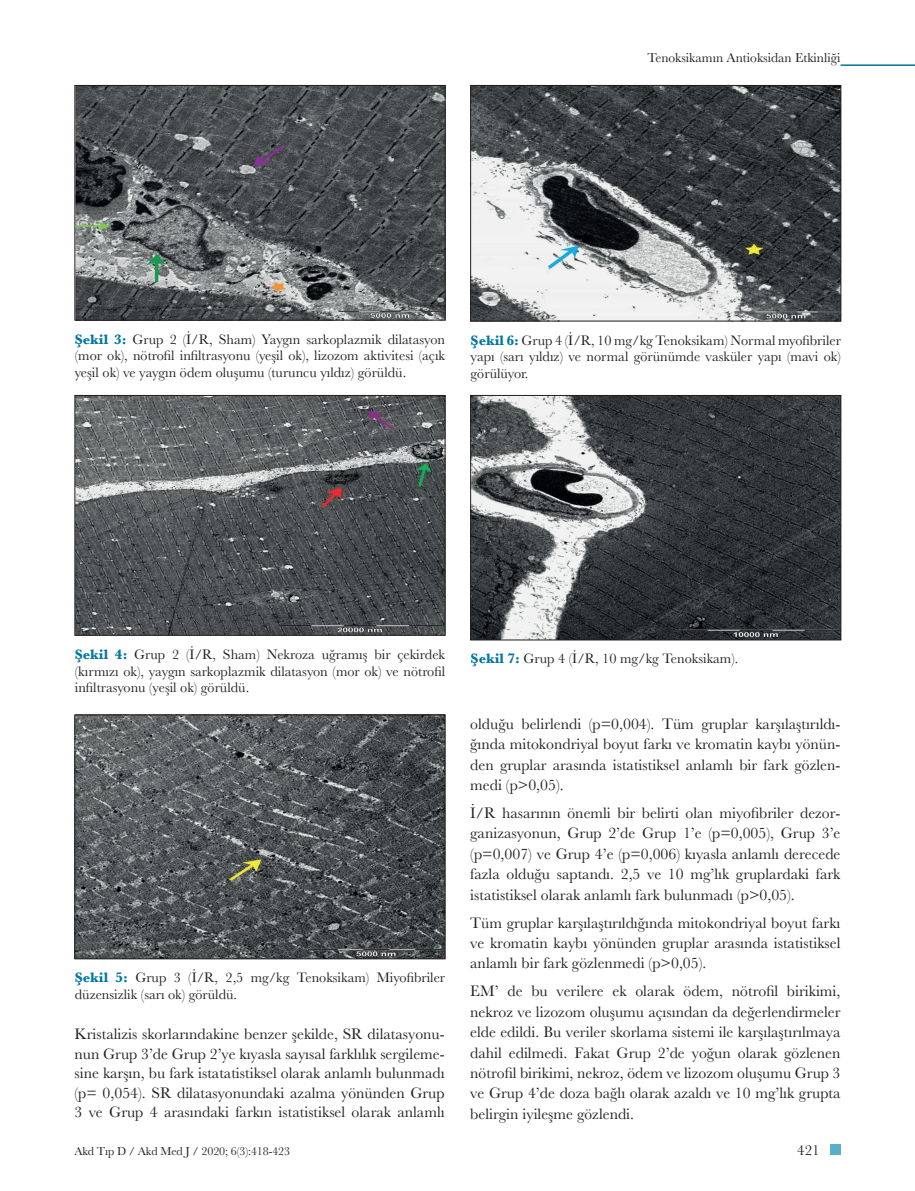
<style>
.page{position:relative;width:915px;height:1191px;background:#fff}
.page>*{position:absolute;margin:0;border:0;box-sizing:border-box;transform-origin:0 0}
.t1{font:15.75px/20.4px "Baskerville";color:#231f20;text-align:justify}
.t2{font:15px "Baskerville";color:#231f20}
.t3{font:14.25px/16.5px "Baskerville";color:#231f20;text-align:justify}
.t4{font:13.5px "Baskerville";color:#231f20}
.t5{font:12px "Baskerville";letter-spacing:-.01em;color:#231f20}
.s1{font-weight:700;color:#0076a3}
</style>
<div class="page">
<div style="left:830px;top:1144px;width:10px;height:10px;background:#5aadcd"></div>
<hr style="left:840px;top:64px;width:74px;height:2px;background:#0076a3">
<img style="left:76px;top:397px;width:367px;height:236px">
<div style="left:74px;top:395px;width:371px;height:240px;border:1px solid #231f20"></div>
<img style="left:76px;top:87px;width:367px;height:231px">
<div style="left:74px;top:85px;width:371px;height:235px;border:1px solid #231f20"></div>
<img style="left:76px;top:716px;width:367px;height:241px">
<div style="left:74px;top:714px;width:371px;height:245px;border:1px solid #231f20"></div>
<img style="left:472px;top:87px;width:367px;height:232px">
<div style="left:470px;top:85px;width:371px;height:236px;border:1px solid #231f20"></div>
<img style="left:472px;top:397px;width:367px;height:241px">
<div style="left:470px;top:395px;width:371px;height:245px;border:1px solid #231f20"></div>
<p class="t4" style="left:647px;top:49px;width:194px">Tenoksikamın Antioksidan Etkinliği</p>
<p class="t3" style="left:75px;top:331px;width:371px"><span class="s1">Şekil 3:</span> Grup 2 (İ/R, Sham) Yaygın sarkoplazmik dilatasyon (mor ok), nötrofil infiltrasyonu (yeşil ok), lizozom aktivitesi (açık yeşil ok) ve yaygın ödem oluşumu (turuncu yıldız) görüldü.</p>
<p class="t3" style="left:470px;top:332px;width:371px"><span class="s1">Şekil 6:</span> Grup 4 (İ/R, 10 mg/kg Tenoksikam) Normal myofibriler yapı (sarı yıldız) ve normal görünümde vasküler yapı (mavi ok) görülüyor.</p>
<p class="t3" style="left:75px;top:646px;width:371px"><span class="s1">Şekil 4:</span> Grup 2 (İ/R, Sham) Nekroza uğramış bir çekirdek (kırmızı ok), yaygın sarkoplazmik dilatasyon (mor ok) ve nötrofil infiltrasyonu (yeşil ok) görüldü.</p>
<p class="t3" style="left:75px;top:969px;width:371px"><span class="s1">Şekil 5:</span> Grup 3 (İ/R, 2,5 mg/kg Tenoksikam) Miyofibriler düzensizlik (sarı ok) görüldü.</p>
<p class="t1" style="left:74px;top:1024px;width:371px;line-height:19.5px">Kristalizis skorlarındakine benzer şekilde, SR dilatasyonu&shy;nun Grup 3’de Grup 2’ye kıyasla sayısal farklılık sergileme&shy;sine karşın, bu fark istatatistiksel olarak anlamlı bulunmadı (p= 0,054). SR dilatasyonundaki azalma yönünden Grup 3 ve Grup 4 arasındaki farkın istatistiksel olarak anlamlı</p>
<p class="t5" style="left:74px;top:1143px;width:217px">Akd Tıp D / Akd Med J / 2020; 6(3):418-423</p>
<p class="t3" style="left:470px;top:651px;width:269px"><span class="s1">Şekil 7:</span> Grup 4 (İ/R, 10 mg/kg Tenoksikam).</p>
<p class="t1" style="left:470px;top:713px;width:371px">olduğu belirlendi (p=0,004). Tüm gruplar karşılaştırıldı&shy;ğında mitokondriyal boyut farkı ve kromatin kaybı yönün&shy;den gruplar arasında istatistiksel anlamlı bir fark gözlen&shy;medi (p&gt;0,05).</p>
<p class="t1" style="left:470px;top:803px;width:371px">İ/R hasarının önemli bir belirti olan miyofibriler dezor&shy;ganizasyonun, Grup 2’de Grup 1’e (p=0,005), Grup 3’e (p=0,007) ve Grup 4’e (p=0,006) kıyasla anlamlı derecede fazla olduğu saptandı. 2,5 ve 10 mg’lık gruplardaki fark istatistiksel olarak anlamlı fark bulunmadı (p&gt;0,05).</p>
<p class="t1" style="left:470px;top:912px;width:371px">Tüm gruplar karşılaştırıldığında mitokondriyal boyut farkı ve kromatin kaybı yönünden gruplar arasında istatistiksel anlamlı bir fark gözlenmedi (p&gt;0,05).</p>
<p class="t1" style="left:470px;top:981px;width:371px">EM’ de bu verilere ek olarak ödem, nötrofil birikimi, nekroz ve lizozom oluşumu açısından da değerlendirmeler elde edildi. Bu veriler skorlama sistemi ile karşılaştırılmaya dahil edilmedi. Fakat Grup 2’de yoğun olarak gözlenen nötrofil birikimi, nekroz, ödem ve lizozom oluşumu Grup 3 ve Grup 4’de doza bağlı olarak azaldı ve 10 mg’lık grupta belirgin iyileşme gözlendi.</p>
<p class="t2" style="left:797px;top:1140px;width:24px">421</p>
</div>
